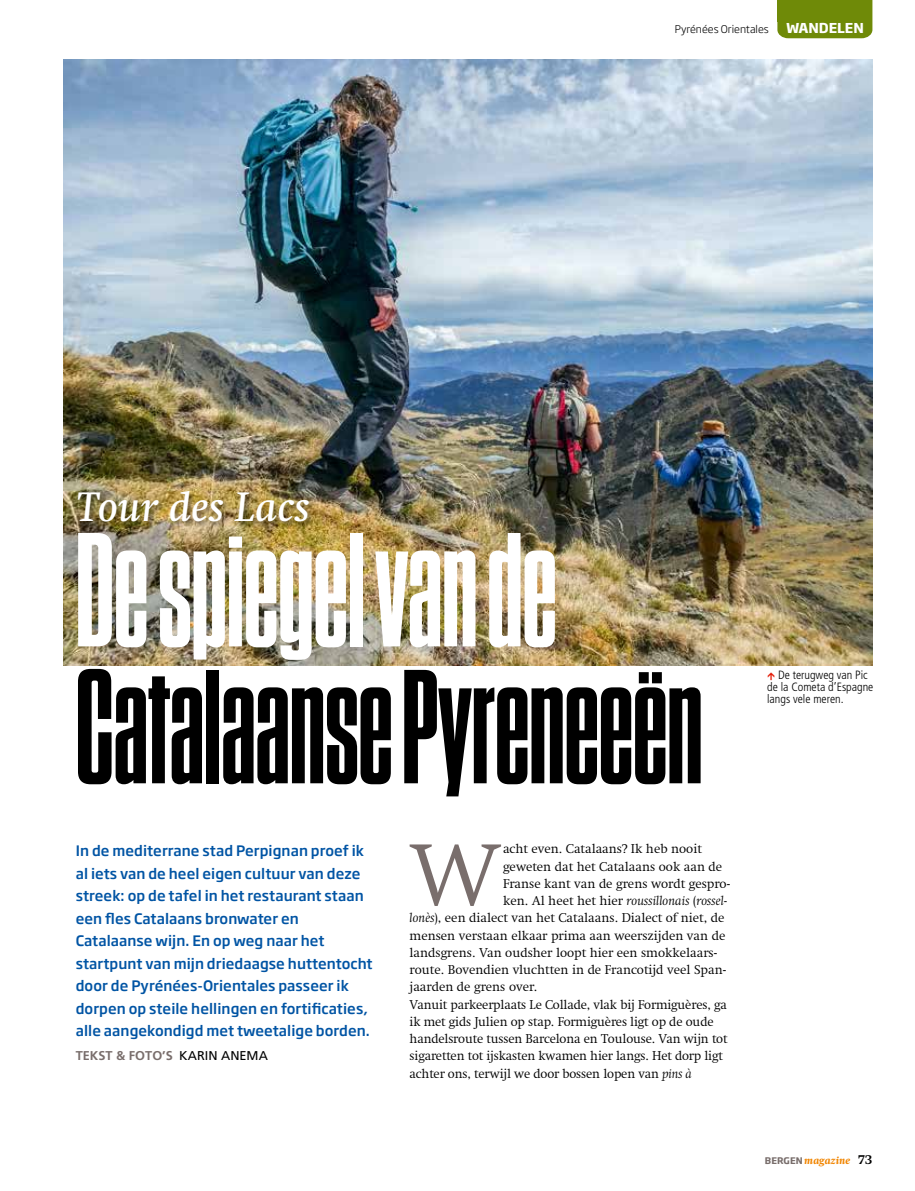
<style>
.page{position:relative;width:915px;height:1191px;background:#fff}
.page>*{position:absolute;margin:0;border:0;box-sizing:border-box;transform-origin:0 0}
.t1{font:700 162px "Tungsten Compressed";color:#000}
.t2{font:700 162px "Tungsten Compressed";color:#fff}
.t3{font:300 89.1px "Swift LT Std";color:#796e6c}
.t4{font:italic 500 42px "Swift LT Std";color:#fff}
.t5{font:500 14.25px/22.5px "Soho Gothic Std";letter-spacing:.005em;color:#0054a4}
.t6{font:700 13.5px "Soho Gothic Std";letter-spacing:-.005em;color:#fff}
.t7{font:300 13.05px "Swift LT Std";color:#000}
.t8{font:italic 300 13.05px "Swift LT Std";color:#000}
.t9{font:700 12.75px "Frutiger LT Std";color:#796e6c}
.t10{font:300 condensed 12px/12px "Frutiger LT Std";color:#000}
.t11{font:300 10.5px "Soho Gothic Std";color:#000}
.t12{font:italic 800 10.5px "Swift LT Std";letter-spacing:-.005em;color:#f18500}
.s1{font-weight:400;color:#000}
.s2{font-style:normal}
.s3{font-style:italic}
.s4{font-family:"Soho Gothic Std";font-weight:700;font-style:normal;font-size:9px;color:#796e6c}
.s5{font-weight:700;font-style:normal;font-size:13.5px;color:#000}
</style>
<div class="page">
<div style="left:777px;top:0;width:95px;height:38px;background:#6f8a08"></div>
<img style="left:64px;top:60px;width:808px;height:605px">
<div style="left:76px;top:489px;width:240px;height:40px;background:#000;opacity:.5"></div>
<h3 class="t4" style="left:77px;top:483px;width:235px">Tour des Lacs</h3>
<p class="t11" style="left:674px;top:22px;width:95px">Pyrénées Orientales</p>
<p class="t6" style="left:785px;top:19px;width:79px">WANDELEN</p>
<h1 class="t2" style="left:76px;top:516px;width:482px">De spiegel van de</h1>
<h1 class="t1" style="left:76px;top:652px;width:628px">Catalaanse Pyreneeën</h1>
<p class="t5" style="left:76px;top:840px;width:298px">In de mediterrane stad Perpignan proef ik al iets van de heel eigen cultuur van deze streek: op de tafel in het restaurant staan een fles Catalaans bronwater en Catalaanse wijn. En op weg naar het startpunt van mijn driedaagse huttentocht door de Pyrénées-Orientales passeer ik dorpen op steile hellingen en fortificaties, alle aangekondigd met tweetalige borden.</p>
<p class="t9" style="left:76px;top:1048px;width:194px">TEKST &amp; FOTO’S <span class="s1">KARIN ANEMA</span></p>
<h2 class="t3" style="left:409px;top:827px;width:93px">W</h2>
<p class="t7" style="left:503px;top:842px;width:200px">acht even. Catalaans? Ik heb nooit</p>
<p class="t7" style="left:503px;top:859px;width:221px">geweten dat het Catalaans ook aan de</p>
<p class="t7" style="left:503px;top:876px;width:229px">Franse kant van de grens wordt gespro-</p>
<p class="t8" style="left:503px;top:893px;width:225px"><span class="s2">ken. Al heet het hier</span> roussillonais <span class="s2">(</span>rossel-</p>
<p class="t7" style="left:409px;top:911px;width:316px"><span class="s3">lonès</span>), een dialect van het Catalaans. Dialect of niet, de</p>
<p class="t7" style="left:409px;top:928px;width:317px">mensen verstaan elkaar prima aan weerszijden van de</p>
<p class="t7" style="left:409px;top:945px;width:309px">landsgrens. Van oudsher loopt hier een smokkelaars-</p>
<p class="t7" style="left:409px;top:962px;width:318px">route. Bovendien vluchtten in de Francotijd veel Span-</p>
<p class="t7" style="left:409px;top:980px;width:129px">jaarden de grens over.</p>
<p class="t7" style="left:409px;top:997px;width:318px">Vanuit parkeerplaats Le Collade, vlak bij Formiguères, ga</p>
<p class="t7" style="left:409px;top:1014px;width:305px">ik met gids Julien op stap. Formiguères ligt op de oude</p>
<p class="t7" style="left:409px;top:1031px;width:319px">handelsroute tussen Barcelona en Toulouse. Van wijn tot</p>
<p class="t7" style="left:409px;top:1049px;width:314px">sigaretten tot ijskasten kwamen hier langs. Het dorp ligt</p>
<p class="t7" style="left:409px;top:1066px;width:283px">achter ons, terwijl we door bossen lopen van <span class="s3">pins à</span></p>
<p class="t10" style="left:766px;top:669px;width:108px;text-indent:11px">De terugweg van Pic de la Cometa d’Espagne langs vele meren.</p>
<p class="t12" style="left:764px;top:1154px;width:109px"><span class="s4">BERGEN</span> magazine <span class="s5">73</span></p>
</div>
